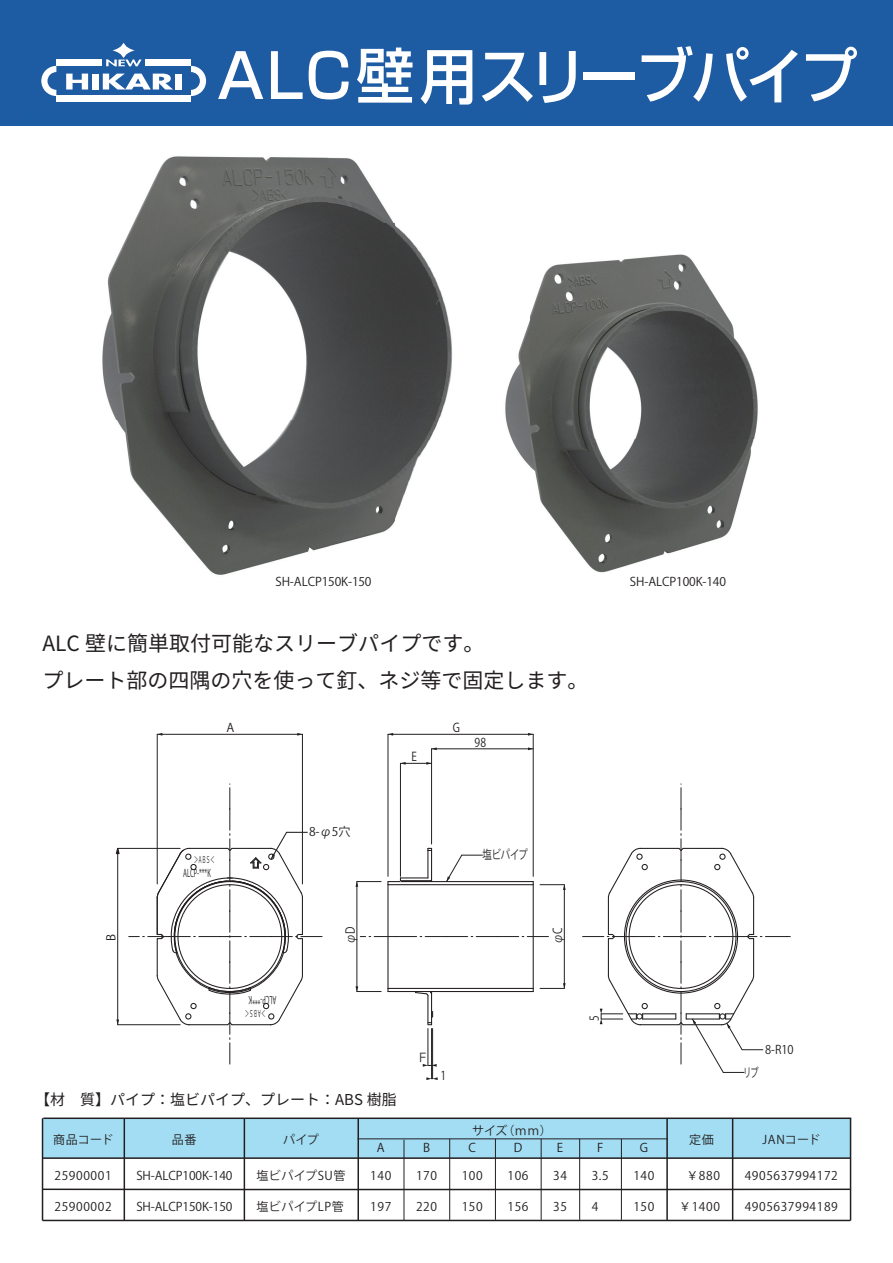
<style>
.page{position:relative;width:893px;height:1263px;background:#fff}
.page>*{position:absolute;margin:0;border:0;box-sizing:border-box;transform-origin:0 0}
.t1{font:500 60.75px "Shin Go Pro";letter-spacing:-.035em;color:#fff;scale:.96 1}
.t2{font:21px/36.8px "Noto Sans CJ Kjp";color:#231f20}
.t3{font:15px "Noto Sans CJ Kjp";color:#231f20}
.t4{font:12.15px "Koz Go Pro";letter-spacing:-.01em;color:#231f20;scale:.85 1}
.t5{font:12.15px "Koz Go Pro";letter-spacing:-.01em;color:#231f20;scale:.77 1}
.t6{font:12.15px "Koz Go Pro";letter-spacing:-.01em;color:#231f20;scale:.68 1}
.t7{font:12px "Koz Go Pr 6 N";letter-spacing:.05em;color:#231f20}
.t8{font:12px "Koz Go Pr 6 N";letter-spacing:-.01em;color:#231f20}
.t9{font:12px "Koz Go Pro";color:#231f20}
.t10{font:12px "Koz Go Pro";color:#231f20;scale:.93 1}
.t11{font:10.65px "Koz Go Pro";color:#231f20;scale:.56 1}
.t12{font:9.15px "Koz Go Pro";color:#231f20;scale:.45 1}
</style>
<div class="page">
<div style="left:0;top:0;width:893px;height:126px;background:#1d5ba2"></div>
<div style="left:43px;top:1118px;width:807px;height:40px;background:#a2ddf3"></div>
<div style="left:56px;top:96px;width:135px;height:6px;background:#fff"></div>
<svg style="left:41px;top:66px;width:15px;height:30px"></svg>
<svg style="left:191px;top:66px;width:15px;height:30px"></svg>
<svg style="left:66px;top:74px;width:22px;height:15px"></svg>
<div style="left:92px;top:74px;width:7px;height:15px;background:#fff"></div>
<svg style="left:103px;top:74px;width:70px;height:15px"></svg>
<div style="left:175px;top:74px;width:6px;height:15px;background:#fff"></div>
<svg style="left:106px;top:59px;width:36px;height:7px"></svg>
<div style="left:56px;top:60px;width:46px;height:6px;background:#fff"></div>
<div style="left:146px;top:60px;width:45px;height:6px;background:#fff"></div>
<svg style="left:112px;top:42px;width:23px;height:17px"></svg>
<hr style="left:124px;top:1118px;width:1px;height:102px;background:#231f20">
<hr style="left:42px;top:1118px;width:1px;height:102px;background:#231f20">
<hr style="left:850px;top:1118px;width:1px;height:102px;background:#231f20">
<hr style="left:666px;top:1118px;width:2px;height:102px;background:#231f20">
<hr style="left:732px;top:1118px;width:1px;height:102px;background:#231f20">
<hr style="left:244px;top:1118px;width:1px;height:102px;background:#231f20">
<hr style="left:357px;top:1118px;width:2px;height:102px;background:#231f20">
<hr style="left:43px;top:1157px;width:807px;height:2px;background:#231f20">
<svg style="left:41px;top:1188px;width:809px;height:3px"></svg>
<hr style="left:43px;top:1220px;width:807px;height:1px;background:#231f20">
<hr style="left:43px;top:1117px;width:808px;height:2px;background:#231f20">
<img style="left:530px;top:254px;width:228px;height:185px">
<img style="left:530px;top:439px;width:224px;height:134px">
<img style="left:102px;top:156px;width:226px;height:419px">
<img style="left:328px;top:157px;width:67px;height:67px">
<img style="left:328px;top:224px;width:67px;height:323px">
<img style="left:395px;top:225px;width:135px;height:294px">
<hr style="left:118px;top:848px;width:62px;height:1px;background:#231f20">
<hr style="left:118px;top:1024px;width:62px;height:1px;background:#231f20">
<hr style="left:302px;top:734px;width:1px;height:150px;background:#231f20">
<hr style="left:157px;top:734px;width:1px;height:150px;background:#231f20">
<hr style="left:157px;top:734px;width:145px;height:1px;background:#231f20">
<svg style="left:115px;top:847px;width:5px;height:8px"></svg>
<hr style="left:117px;top:848px;width:1px;height:177px;background:#231f20">
<hr style="left:432px;top:748px;width:101px;height:1px;background:#231f20">
<hr style="left:533px;top:734px;width:1px;height:142px;background:#231f20">
<hr style="left:388px;top:734px;width:145px;height:1px;background:#231f20">
<hr style="left:388px;top:734px;width:1px;height:142px;background:#231f20">
<hr style="left:431px;top:749px;width:1px;height:95px;background:#231f20">
<hr style="left:400px;top:763px;width:1px;height:113px;background:#231f20">
<hr style="left:400px;top:763px;width:32px;height:1px;background:#231f20">
<hr style="left:428px;top:1028px;width:1px;height:37px;background:#231f20">
<hr style="left:431px;top:1028px;width:1px;height:51px;background:#231f20">
<hr style="left:432px;top:1028px;width:1px;height:51px;background:#231f20">
<svg style="left:426px;top:1077px;width:12px;height:3px"></svg>
<svg style="left:423px;top:1064px;width:14px;height:3px"></svg>
<svg style="left:583px;top:784px;width:207px;height:289px"></svg>
<svg style="left:355px;top:848px;width:211px;height:177px"></svg>
<hr style="left:431px;top:993px;width:1px;height:30px;background:#231f20">
<svg style="left:128px;top:784px;width:194px;height:280px"></svg>
<hr style="left:449px;top:1139px;width:1px;height:81px;background:#231f20">
<hr style="left:495px;top:1139px;width:1px;height:81px;background:#231f20">
<hr style="left:541px;top:1139px;width:1px;height:81px;background:#231f20">
<hr style="left:579px;top:1139px;width:1px;height:81px;background:#231f20">
<hr style="left:621px;top:1139px;width:1px;height:81px;background:#231f20">
<hr style="left:404px;top:1140px;width:1px;height:81px;background:#231f20">
<hr style="left:358px;top:1138px;width:310px;height:1px;background:#231f20">
<h1 class="t1" style="left:217px;top:26px;width:669px">ALC壁用スリーブパイプ</h1>
<p class="t8" style="left:275px;top:574px;width:98px">SH-ALCP150K-150</p>
<p class="t8" style="left:630px;top:574px;width:98px">SH-ALCP100K-140</p>
<h2 class="t2" style="left:43px;top:625px;width:548px">ALC 壁に簡単取付可能なスリーブパイプです。<br>プレート部の四隅の穴を使って釘、ネジ等で固定します。</h2>
<p class="t9" style="left:226px;top:720px;width:9px">A</p>
<p class="t4" style="left:453px;top:720px;width:10px">G</p>
<p class="t12" style="left:194px;top:854px;width:47px">＞ＡＢＳ＜</p>
<p class="t11" style="left:183px;top:867px;width:51px">ALCP-***K</p>
<p class="t9" style="left:309px;top:824px;width:43px">8-φ5穴</p>
<p class="t4" style="left:411px;top:749px;width:8px">E</p>
<p class="t4" style="left:475px;top:735px;width:15px">98</p>
<p class="t5" style="left:482px;top:847px;width:60px">塩ビパイプ</p>
<p class="t4" style="left:342px;top:944px;width:22px;rotate:-90deg">φD</p>
<p class="t9" style="left:103px;top:941px;width:8px;rotate:-90deg">B</p>
<p class="t4" style="left:550px;top:944px;width:21px;rotate:-90deg">φC</p>
<p class="t11" style="left:277px;top:1006px;width:51px;rotate:-180deg">ALCP-***K</p>
<p class="t12" style="left:266px;top:1019px;width:47px;rotate:-180deg">＞ＡＢＳ＜</p>
<p class="t3" style="left:35px;top:1090px;width:363px">【材　質】パイプ：塩ビパイプ、プレート：ABS 樹脂</p>
<p class="t4" style="left:418px;top:1049px;width:14px">Ｆ</p>
<p class="t4" style="left:440px;top:1067px;width:8px">1</p>
<p class="t4" style="left:587px;top:1021px;width:8px;rotate:-90deg">5</p>
<p class="t10" style="left:765px;top:1042px;width:32px">8-R10</p>
<p class="t6" style="left:743px;top:1064px;width:24px">リブ</p>
<p class="t7" style="left:472px;top:1124px;width:81px">サイズ（ｍｍ）</p>
<p class="t7" style="left:283px;top:1133px;width:37px">パイプ</p>
<p class="t7" style="left:53px;top:1133px;width:61px">商品コード</p>
<p class="t7" style="left:689px;top:1133px;width:26px">定価</p>
<p class="t7" style="left:762px;top:1133px;width:59px">JANコード</p>
<p class="t7" style="left:172px;top:1133px;width:26px">品番</p>
<p class="t7" style="left:377px;top:1141px;width:9px">A</p>
<p class="t7" style="left:423px;top:1141px;width:8px">B</p>
<p class="t7" style="left:468px;top:1141px;width:9px">C</p>
<p class="t7" style="left:514px;top:1141px;width:10px">D</p>
<p class="t7" style="left:557px;top:1141px;width:8px">E</p>
<p class="t7" style="left:597px;top:1141px;width:8px">F</p>
<p class="t7" style="left:640px;top:1141px;width:10px">G</p>
<p class="t7" style="left:55px;top:1168px;width:59px">25900001</p>
<p class="t7" style="left:55px;top:1200px;width:59px">25900002</p>
<p class="t8" style="left:136px;top:1168px;width:98px">SH-ALCP100K-140</p>
<p class="t8" style="left:136px;top:1200px;width:98px">SH-ALCP150K-150</p>
<p class="t7" style="left:256px;top:1168px;width:91px">塩ビパイプSU管</p>
<p class="t7" style="left:256px;top:1200px;width:89px">塩ビパイプLP管</p>
<p class="t7" style="left:370px;top:1168px;width:23px">140</p>
<p class="t7" style="left:370px;top:1200px;width:23px">197</p>
<p class="t7" style="left:416px;top:1168px;width:23px">170</p>
<p class="t7" style="left:416px;top:1200px;width:23px">220</p>
<p class="t7" style="left:462px;top:1168px;width:23px">100</p>
<p class="t7" style="left:462px;top:1200px;width:23px">150</p>
<p class="t7" style="left:507px;top:1168px;width:23px">106</p>
<p class="t7" style="left:507px;top:1200px;width:23px">156</p>
<p class="t7" style="left:553px;top:1168px;width:15px">34</p>
<p class="t7" style="left:553px;top:1200px;width:15px">35</p>
<p class="t7" style="left:592px;top:1168px;width:19px">3.5</p>
<p class="t7" style="left:592px;top:1200px;width:8px">4</p>
<p class="t7" style="left:633px;top:1168px;width:23px">140</p>
<p class="t7" style="left:633px;top:1200px;width:23px">150</p>
<p class="t7" style="left:686px;top:1168px;width:35px">￥880</p>
<p class="t7" style="left:679px;top:1200px;width:42px">￥1400</p>
<p class="t7" style="left:745px;top:1168px;width:95px">4905637994172</p>
<p class="t7" style="left:745px;top:1200px;width:95px">4905637994189</p>
</div>
